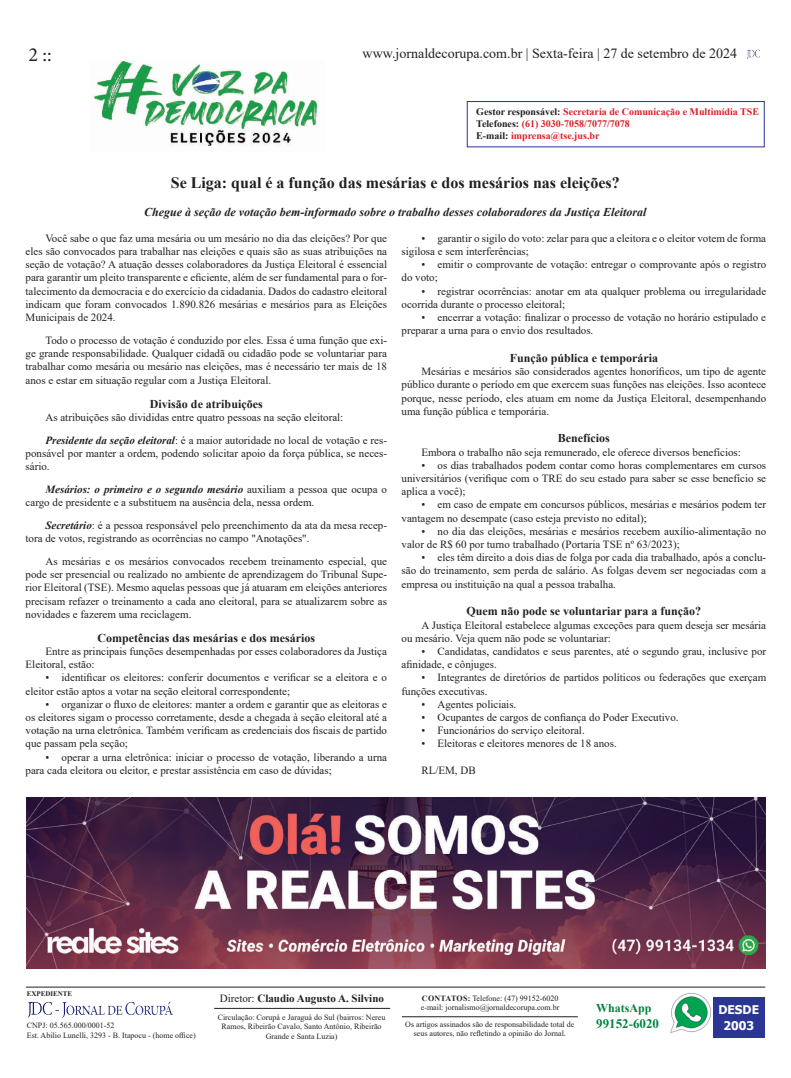
<style>
.page{position:relative;width:791px;height:1078px;background:#fff}
.page>*{position:absolute;margin:0;border:0;box-sizing:border-box;transform-origin:0 0}
.t1{font:20px "Minion Pro";color:#231f20}
.t2{font:700 16px "Times New Roman";color:#231f20}
.t3{font:14px "Times New Roman";color:#231f20}
.t4{font:700 13px "Times New Roman";color:#00843d}
.t5{font:700 12px "Times New Roman";color:#231f20}
.t6{font:italic 700 12px "Times New Roman";color:#231f20}
.t7{font:700 12px/16px "Tahoma";color:#fff;text-align:center}
.t8{font:700 12px "Times New Roman";color:#00843d}
.t9{font:11px/13.2px "Times New Roman";color:#231f20}
.t10{font:700 11px "Times New Roman";color:#231f20}
.t11{font:700 10px/12px "Times New Roman";color:#db1f25}
.t12{font:8px/9.6px "Times New Roman";color:#231f20}
.t13{font:700 7px "Times New Roman";color:#231f20}
.s1{color:#231f20}
.s2{font-weight:700;font-style:italic}
.s3{font-weight:400}
.s4{font-weight:700}
</style>
<div class="page">
<svg style="left:747px;top:50px;width:13px;height:9px"></svg>
<img style="left:670px;top:993px;width:41px;height:40px">
<hr style="left:402px;top:1016px;width:176px;height:1px;background:#231f20">
<hr style="left:214px;top:1007px;width:176px;height:1px;background:#231f20">
<div style="left:713px;top:996px;width:51px;height:41px;background:#2a3594"></div>
<hr style="left:26px;top:986px;width:739px;height:1px;background:#231f20">
<img style="left:28px;top:1001px;width:145px;height:16px">
<img style="left:26px;top:797px;width:739px;height:171px">
<img style="left:93px;top:61px;width:225px;height:86px">
<div style="left:467px;top:101px;width:298px;height:46px;border:1px solid #2a3594"></div>
<h1 class="t1" style="left:28px;top:42px;width:25px">2 ::</h1>
<p class="t3" style="left:363px;top:43px;width:376px">www.jornaldecorupa.com.br | Sexta-feira | 27 de setembro de 2024</p>
<p class="t11" style="left:476px;top:105px;width:284px"><span class="s1">Gestor responsável:</span> Secretaria de Comunicação e Multimídia TSE<br><span class="s1">Telefones:</span> (61) 3030-7058/7077/7078<br><span class="s1">E-mail:</span> imprensa@tse.jus.br</p>
<h2 class="t2" style="left:171px;top:171px;width:450px">Se Liga: qual é a função das mesárias e dos mesários nas eleições?</h2>
<p class="t6" style="left:144px;top:203px;width:504px">Chegue à seção de votação bem-informado sobre o trabalho desses colaboradores da Justiça Eleitoral</p>
<p class="t9" style="left:26px;top:231px;width:363px;text-align:justify;text-indent:20px">Você sabe o que faz uma mesária ou um mesário no dia das eleições? Por que eles são convocados para trabalhar nas eleições e quais são as suas atribuições na seção de votação? A atuação desses colaboradores da Justiça Eleitoral é essencial para garantir um pleito transparente e eficiente, além de ser fundamental para o for&shy;talecimento da democracia e do exercício da cidadania. Dados do cadastro eleitoral indicam que foram convocados 1.890.826 mesárias e mesários para as Eleições Municipais de 2024.</p>
<p class="t9" style="left:26px;top:333px;width:363px;text-align:justify;text-indent:20px">Todo o processo de votação é conduzido por eles. Essa é uma função que exi&shy;ge grande responsabilidade. Qualquer cidadã ou cidadão pode se voluntariar para trabalhar como mesária ou mesário nas eleições, mas é necessário ter mais de 18 anos e estar em situação regular com a Justiça Eleitoral.</p>
<p class="t5" style="left:150px;top:395px;width:114px">Divisão de atribuições</p>
<p class="t9" style="left:45px;top:405px;width:343px;line-height:22.8px">As atribuições são divididas entre quatro pessoas na seção eleitoral:<br><span class="s2">Presidente da seção eleitoral</span>: é a maior autoridade no local de votação e res-</p>
<p class="t9" style="left:26px;top:446px;width:363px">ponsável por manter a ordem, podendo solicitar apoio da força pública, se neces&shy;sário.</p>
<p class="t9" style="left:26px;top:482px;width:363px;text-indent:20px"><span class="s2">Mesários: o primeiro e o segundo mesário</span> auxiliam a pessoa que ocupa o cargo de presidente e a substituem na ausência dela, nessa ordem.</p>
<p class="t9" style="left:26px;top:518px;width:363px;text-indent:20px"><span class="s2">Secretário</span>: é a pessoa responsável pelo preenchimento da ata da mesa recep&shy;tora de votos, registrando as ocorrências no campo "Anotações".</p>
<p class="t9" style="left:26px;top:554px;width:363px;text-align:justify;text-indent:20px">As mesárias e os mesários convocados recebem treinamento especial, que pode ser presencial ou realizado no ambiente de aprendizagem do Tribunal Supe&shy;rior Eleitoral (TSE). Mesmo aquelas pessoas que já atuaram em eleições anteriores precisam refazer o treinamento a cada ano eleitoral, para se atualizarem sobre as novidades e fazerem uma reciclagem.</p>
<p class="t5" style="left:97px;top:629px;width:219px">Competências das mesárias e dos mesários</p>
<p class="t9" style="left:26px;top:644px;width:363px;text-indent:20px">Entre as principais funções desempenhadas por esses colaboradores da Justiça<br>Eleitoral, estão:</p>
<p class="t9" style="left:26px;top:670px;width:363px;text-indent:20px">• identificar os eleitores: conferir documentos e verificar se a eleitora e o eleitor estão aptos a votar na seção eleitoral correspondente;</p>
<p class="t9" style="left:26px;top:697px;width:363px;text-align:justify;text-indent:20px">• organizar o fluxo de eleitores: manter a ordem e garantir que as eleitoras e os eleitores sigam o processo corretamente, desde a chegada à seção eleitoral até a votação na urna eletrônica. Também verificam as credenciais dos fiscais de partido que passam pela seção;</p>
<p class="t9" style="left:26px;top:749px;width:363px;text-indent:20px">• operar a urna eletrônica: iniciar o processo de votação, liberando a urna para cada eleitora ou eleitor, e prestar assistência em caso de dúvidas;</p>
<p class="t9" style="left:401px;top:231px;width:366px;text-indent:20px">• garantir o sigilo do voto: zelar para que a eleitora e o eleitor votem de forma sigilosa e sem interferências;</p>
<p class="t9" style="left:401px;top:257px;width:366px;text-indent:20px">• emitir o comprovante de votação: entregar o comprovante após o registro do voto;</p>
<p class="t9" style="left:401px;top:284px;width:366px;text-indent:20px">• registrar ocorrências: anotar em ata qualquer problema ou irregularidade ocorrida durante o processo eleitoral;</p>
<p class="t9" style="left:401px;top:310px;width:366px;text-indent:20px">• encerrar a votação: finalizar o processo de votação no horário estipulado e preparar a urna para o envio dos resultados.</p>
<p class="t5" style="left:510px;top:349px;width:150px">Função pública e temporária</p>
<p class="t9" style="left:401px;top:364px;width:366px;text-align:justify;text-indent:20px">Mesárias e mesários são considerados agentes honoríficos, um tipo de agente público durante o período em que exercem suas funções nas eleições. Isso acontece porque, nesse período, eles atuam em nome da Justiça Eleitoral, desempenhando uma função pública e temporária.</p>
<p class="t5" style="left:558px;top:429px;width:53px">Benefícios</p>
<p class="t9" style="left:421px;top:445px;width:321px">Embora o trabalho não seja remunerado, ele oferece diversos benefícios:</p>
<p class="t9" style="left:401px;top:458px;width:366px;text-align:justify;text-indent:20px">• os dias trabalhados podem contar como horas complementares em cursos universitários (verifique com o TRE do seu estado para saber se esse benefício se aplica a você);</p>
<p class="t9" style="left:401px;top:497px;width:366px;text-indent:20px">• em caso de empate em concursos públicos, mesárias e mesários podem ter vantagem no desempate (caso esteja previsto no edital);</p>
<p class="t9" style="left:401px;top:524px;width:366px;text-indent:20px">• no dia das eleições, mesárias e mesários recebem auxílio-alimentação no valor de R$ 60 por turno trabalhado (Portaria TSE nº 63/2023);</p>
<p class="t9" style="left:401px;top:550px;width:366px;text-align:justify;text-indent:20px">• eles têm direito a dois dias de folga por cada dia trabalhado, após a conclu&shy;são do treinamento, sem perda de salário. As folgas devem ser negociadas com a empresa ou instituição na qual a pessoa trabalha.</p>
<p class="t5" style="left:466px;top:602px;width:236px">Quem não pode se voluntariar para a função?</p>
<p class="t9" style="left:401px;top:617px;width:366px;text-indent:20px">A Justiça Eleitoral estabelece algumas exceções para quem deseja ser mesária ou mesário. Veja quem não pode se voluntariar:</p>
<p class="t9" style="left:401px;top:644px;width:366px;text-indent:20px">• Candidatas, candidatos e seus parentes, até o segundo grau, inclusive por afinidade, e cônjuges.</p>
<p class="t9" style="left:401px;top:670px;width:366px;text-indent:20px">• Integrantes de diretórios de partidos políticos ou federações que exerçam funções executivas.</p>
<p class="t9" style="left:421px;top:697px;width:96px">• Agentes policiais.</p>
<p class="t9" style="left:421px;top:710px;width:259px">• Ocupantes de cargos de confiança do Poder Executivo.</p>
<p class="t9" style="left:421px;top:723px;width:165px">• Funcionários do serviço eleitoral.</p>
<p class="t9" style="left:421px;top:736px;width:197px">• Eleitoras e eleitores menores de 18 anos.</p>
<p class="t9" style="left:421px;top:763px;width:56px">RL/EM, DB</p>
<p class="t13" style="left:27px;top:987px;width:47px">EXPEDIENTE</p>
<p class="t10" style="left:220px;top:989px;width:166px"><span class="s3">Diretor:</span> Claudio Augusto A. Silvino</p>
<p class="t12" style="left:421px;top:992px;width:140px"><span class="s4">CONTATOS:</span> Telefone: (47) 99152-6020 e-mail: jornalismo@jornaldecorupa.com.br</p>
<p class="t12" style="left:218px;top:1011px;width:169px;text-align:center">Circulação: Corupá e Jaraguá do Sul (bairros: Nereu<br>Ramos, Ribeirão Cavalo, Santo Antônio, Ribeirão<br>Grande e Santa Luzia)</p>
<p class="t12" style="left:27px;top:1020px;width:170px">CNPJ: 05.565.000/0001-52<br>Est. Abilio Lunelli, 3293 - B. Itapocu - (home office)</p>
<p class="t12" style="left:405px;top:1018px;width:171px;text-align:center">Os artigos assinados são de responsabilidade total de seus autores, não refletindo a opinião do Jornal.</p>
<p class="t8" style="left:596px;top:999px;width:57px">WhatsApp</p>
<p class="t4" style="left:596px;top:1014px;width:64px">99152-6020</p>
<p class="t7" style="left:718px;top:1002px;width:42px">DESDE<br>2003</p>
</div>
